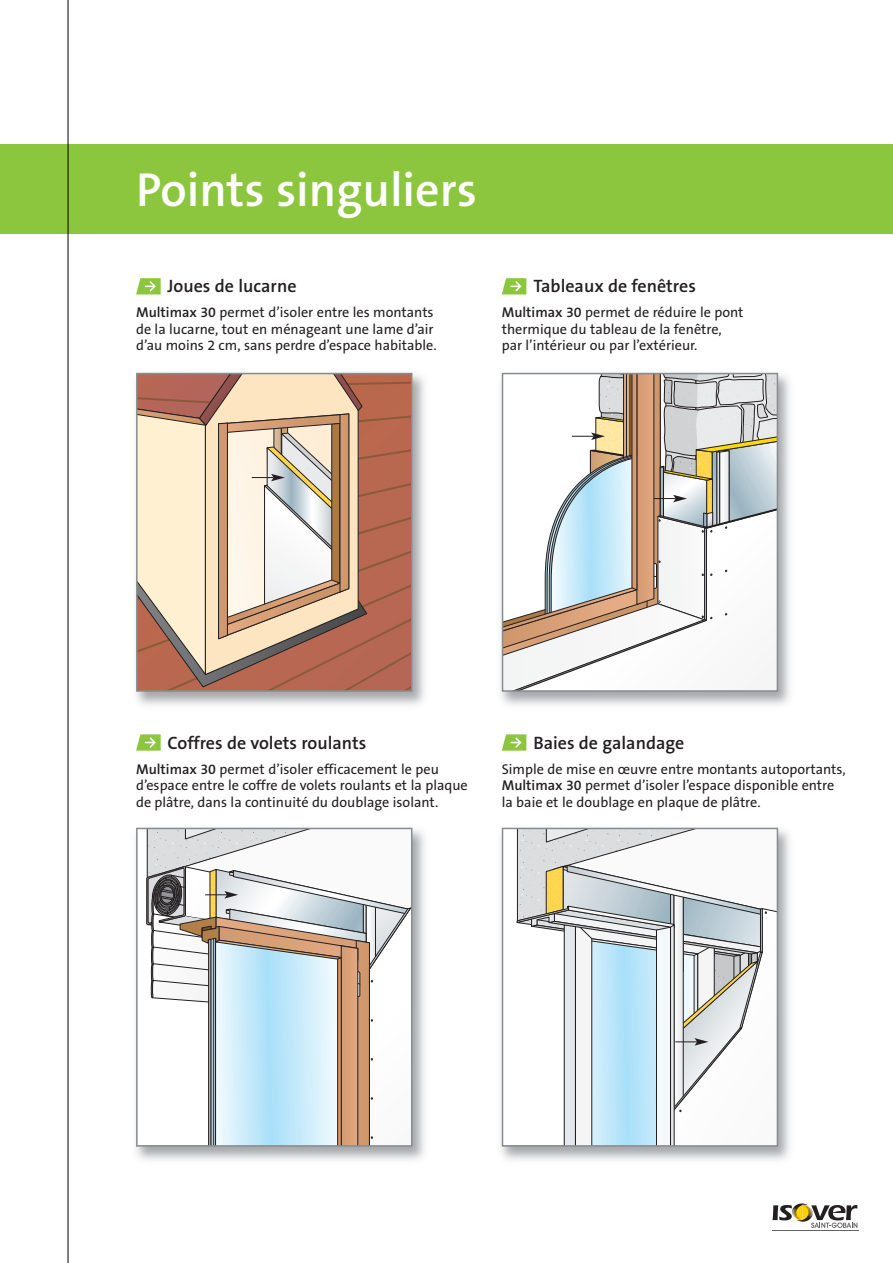
<style>
.page{position:relative;width:893px;height:1263px;background:#fff}
.page>*{position:absolute;margin:0;border:0;box-sizing:border-box;transform-origin:0 0}
.t1{font:600 48px "The Sans B6";color:#fff}
.t2{font:600 18px "The Sans B6";color:#231f20}
.t3{font:14.25px/16.5px "The Sans B5 Plain";color:#231f20}
.s1{font-family:"The Sans B6";font-weight:600}
</style>
<div class="page">
<div style="left:0;top:145px;width:893px;height:89px;background:#8bc63e"></div>
<svg style="left:136px;top:278px;width:25px;height:16px"></svg>
<svg style="left:502px;top:278px;width:24px;height:16px"></svg>
<svg style="left:136px;top:734px;width:25px;height:17px"></svg>
<svg style="left:502px;top:734px;width:24px;height:17px"></svg>
<img style="left:136px;top:372px;width:289px;height:333px">
<div style="left:136px;top:373px;width:276px;height:319px;border:2px solid #888c8f"></div>
<img style="left:501px;top:372px;width:289px;height:333px">
<img style="left:136px;top:827px;width:289px;height:333px">
<div style="left:138px;top:829px;width:273px;height:316px;background:#fff"></div>
<div style="left:136px;top:828px;width:276px;height:319px;border:2px solid #888c8f"></div>
<img style="left:501px;top:827px;width:289px;height:333px">
<div style="left:503px;top:829px;width:274px;height:316px;background:#fff"></div>
<div style="left:502px;top:828px;width:276px;height:319px;border:2px solid #888c8f"></div>
<svg style="left:503px;top:374px;width:274px;height:316px"></svg>
<svg style="left:514px;top:829px;width:263px;height:316px"></svg>
<svg style="left:145px;top:829px;width:266px;height:316px"></svg>
<svg style="left:138px;top:374px;width:273px;height:316px;background:#caa58e"></svg>
<hr style="left:772px;top:1230px;width:87px;height:1px;background:#636366">
<svg style="left:772px;top:1203px;width:85px;height:25px"></svg>
<hr style="left:68px;top:0;width:1px;height:1263px;background:#000">
<h1 class="t1" style="left:136px;top:164px;width:342px">Points singuliers</h1>
<p class="t2" style="left:168px;top:277px;width:130px">Joues de lucarne</p>
<p class="t3" style="left:136px;top:305px;width:302px"><span class="s1">Multimax 30</span> permet d’isoler entre les montants de la lucarne, tout en ménageant une lame d’air d’au moins 2 cm, sans perdre d’espace habitable.</p>
<p class="t2" style="left:533px;top:277px;width:164px">Tableaux de fenêtres</p>
<p class="t3" style="left:502px;top:305px;width:243px"><span class="s1">Multimax 30</span> permet de réduire le pont thermique du tableau de la fenêtre, par l’intérieur ou par l’extérieur.</p>
<p class="t2" style="left:168px;top:733px;width:200px">Coffres de volets roulants</p>
<p class="t3" style="left:136px;top:761px;width:333px"><span class="s1">Multimax 30</span> permet d’isoler efficacement le peu d’espace entre le coffre de volets roulants et la plaque de plâtre, dans la continuité du doublage isolant.</p>
<p class="t2" style="left:533px;top:733px;width:153px">Baies de galandage</p>
<p class="t3" style="left:502px;top:761px;width:345px">Simple de mise en œuvre entre montants autoportants,<br><span class="s1">Multimax 30</span> permet d’isoler l’espace disponible entre la baie et le doublage en plaque de plâtre.</p>
</div>
